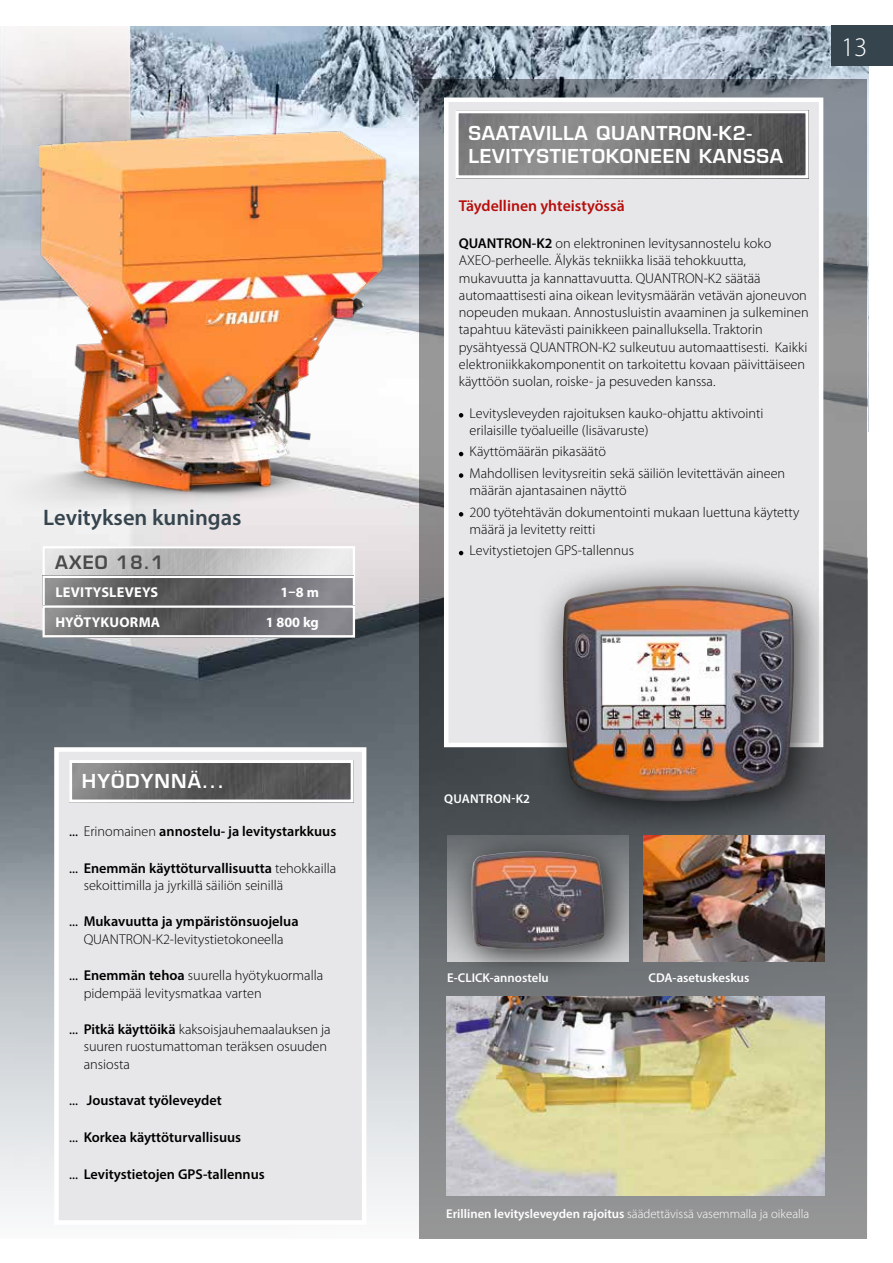
<style>
.page{position:relative;width:893px;height:1263px;background:#fff}
.page>*{position:absolute;margin:0;border:0;box-sizing:border-box;transform-origin:0 0}
.t1{font:300 27px "Myriad Pro";color:#fff}
.t2{font:600 22.5px "Myriad Pro";color:#36444e}
.t3{font:600 18.75px/22.5px "Eurostile LT Std";letter-spacing:.04em;color:#fff}
.t4{font:600 18.75px "Eurostile LT Std";letter-spacing:.06em;color:#fff}
.t5{font:600 18px "Eurostile LT Std";letter-spacing:.06em;color:#4a4a49}
.t6{font:600 15.75px "Myriad Pro";color:#b70e0c}
.t7{font:300 14.25px/17.2px "Myriad Pro";color:#000}
.t8{font:600 14.25px "Myriad Pro";color:#000}
.t9{font:700 14.25px "Myriad Pro";letter-spacing:.02em;color:#fff}
.t10{font:300 12.75px "Myriad Pro";color:#fff}
.t11{font:600 12.75px "Myriad Pro";color:#fff}
.t12{font:600 12.75px "Myriad Pro";letter-spacing:.02em;color:#fff}
.s1{font-weight:400}
.s2{font-weight:300}
.s3{font-weight:600}
</style>
<div class="page">
<img style="left:0;top:27px;width:867px;height:1185px">
<div style="left:831px;top:26px;width:62px;height:40px;background:#36444e"></div>
<img style="left:46px;top:549px;width:306px;height:26px">
<div style="left:43px;top:546px;width:312px;height:32px;border:2px solid #fff"></div>
<img style="left:46px;top:579px;width:306px;height:26px">
<div style="left:43px;top:576px;width:312px;height:32px;border:2px solid #fff"></div>
<img style="left:46px;top:608px;width:306px;height:26px">
<div style="left:43px;top:605px;width:312px;height:32px;border:2px solid #fff"></div>
<div style="left:54px;top:747px;width:312px;height:478px;background:#e7e7e9;border:4px solid #fff"></div>
<img style="left:73px;top:764px;width:277px;height:34px">
<div style="left:69px;top:760px;width:285px;height:42px;border:3px solid #fff"></div>
<svg style="left:419px;top:80px;width:448px;height:1158px;background:#76797c"></svg>
<div style="left:444px;top:98px;width:379px;height:649px;background:#e7e7e9;border:4px solid #fff"></div>
<svg style="left:459px;top:413px;width:4px;height:4px"></svg>
<svg style="left:459px;top:452px;width:4px;height:4px"></svg>
<svg style="left:459px;top:473px;width:4px;height:5px"></svg>
<svg style="left:459px;top:512px;width:4px;height:5px"></svg>
<svg style="left:459px;top:551px;width:4px;height:4px"></svg>
<img style="left:643px;top:843px;width:182px;height:119px">
<img style="left:446px;top:997px;width:378px;height:199px">
<div style="left:533px;top:555px;width:302px;height:288px;background:#000;opacity:.75"></div>
<img style="left:563px;top:585px;width:231px;height:217px">
<div style="left:447px;top:827px;width:191px;height:157px;background:#000;opacity:.75"></div>
<img style="left:471px;top:851px;width:134px;height:99px">
<img style="left:460px;top:114px;width:344px;height:60px">
<div style="left:456px;top:110px;width:352px;height:68px;border:3px solid #fff"></div>
<img style="left:0;top:99px;width:430px;height:449px">
<h2 class="t2" style="left:43px;top:503px;width:200px">Levityksen kuningas</h2>
<p class="t5" style="left:55px;top:551px;width:110px">AXEO 18.1</p>
<p class="t9" style="left:55px;top:583px;width:104px">LEVITYSLEVEYS</p>
<p class="t9" style="left:281px;top:583px;width:40px">1–8 m</p>
<p class="t9" style="left:55px;top:613px;width:106px">HYÖTYKUORMA</p>
<p class="t9" style="left:266px;top:613px;width:55px">1 800 kg</p>
<h3 class="t4" style="left:82px;top:770px;width:144px">HYÖDYNNÄ...</h3>
<p class="t8" style="left:69px;top:822px;width:269px"><span class="s1">...</span> <span class="s2">Erinomainen</span> annostelu- ja levitystarkkuus</p>
<p class="t7" style="left:84px;top:859px;width:254px;text-indent:-15px"><span class="s1">...</span> <span class="s3">Enemmän käyttöturvallisuutta</span> tehokkailla sekoittimilla ja jyrkillä säiliön seinillä</p>
<p class="t7" style="left:69px;top:913px;width:231px;text-align:center"><span class="s1">...</span> <span class="s3">Mukavuutta ja ympäristönsuojelua<br></span>QUANTRON-K2-levitystietokoneella</p>
<p class="t7" style="left:84px;top:967px;width:241px;text-indent:-15px"><span class="s1">...</span> <span class="s3">Enemmän tehoa</span> suurella hyötykuormalla pidempää levitysmatkaa varten</p>
<p class="t7" style="left:84px;top:1021px;width:248px;text-indent:-15px"><span class="s1">...</span> <span class="s3">Pitkä käyttöikä</span> kaksoisjauhemaalauksen ja suuren ruostumattoman teräksen osuuden ansiosta</p>
<p class="t8" style="left:69px;top:1091px;width:154px"><span class="s1">...</span> Joustavat työleveydet</p>
<p class="t8" style="left:69px;top:1128px;width:174px"><span class="s1">...</span> Korkea käyttöturvallisuus</p>
<p class="t8" style="left:69px;top:1165px;width:197px"><span class="s1">...</span> Levitystietojen GPS-tallennus</p>
<h3 class="t3" style="left:468px;top:122px;width:316px">SAATAVILLA QUANTRON-K2-<br>LEVITYSTIETOKONEEN KANSSA</h3>
<p class="t6" style="left:459px;top:196px;width:167px">Täydellinen yhteistyössä</p>
<p class="t7" style="left:459px;top:235px;width:351px"><span class="s3">QUANTRON-K2</span> on elektroninen levitysannostelu koko AXEO-perheelle. Älykäs tekniikka lisää tehokkuutta, mukavuutta ja kannattavuutta. QUANTRON-K2 säätää automaattisesti aina oikean levitysmäärän vetävän ajoneuvon nopeuden mukaan. Annostusluistin avaaminen ja sulkeminen tapahtuu kätevästi painikkeen painalluksella. Traktorin pysähtyessä QUANTRON-K2 sulkeutuu automaattisesti. Kaikki elektroniikkakomponentit on tarkoitettu kovaan päivittäiseen käyttöön suolan, roiske- ja pesuveden kanssa.</p>
<p class="t7" style="left:470px;top:404px;width:295px">Levitysleveyden rajoituksen kauko-ohjattu aktivointi erilaisille työalueille (lisävaruste)</p>
<p class="t7" style="left:470px;top:441px;width:317px;line-height:21.5px">Käyttömäärän pikasäätö<br>Mahdollisen levitysreitin sekä säiliön levitettävän aineen</p>
<p class="t7" style="left:470px;top:480px;width:331px;line-height:21.5px">määrän ajantasainen näyttö<br>200 työtehtävän dokumentointi mukaan luettuna käytetty</p>
<p class="t7" style="left:470px;top:519px;width:166px;line-height:21.5px">määrä ja levitetty reitti<br>Levitystietojen GPS-tallennus</p>
<h1 class="t1" style="left:841px;top:32px;width:28px">113</h1>
<p class="t12" style="left:444px;top:790px;width:88px">QUANTRON-K2</p>
<p class="t11" style="left:447px;top:969px;width:103px">E-CLICK-annostelu</p>
<p class="t11" style="left:649px;top:969px;width:102px">CDA-asetuskeskus</p>
<p class="t10" style="left:446px;top:1206px;width:365px"><span class="s3">Erillinen levitysleveyden rajoitus</span> säädettävissä vasemmalla ja oikealla</p>
</div>
